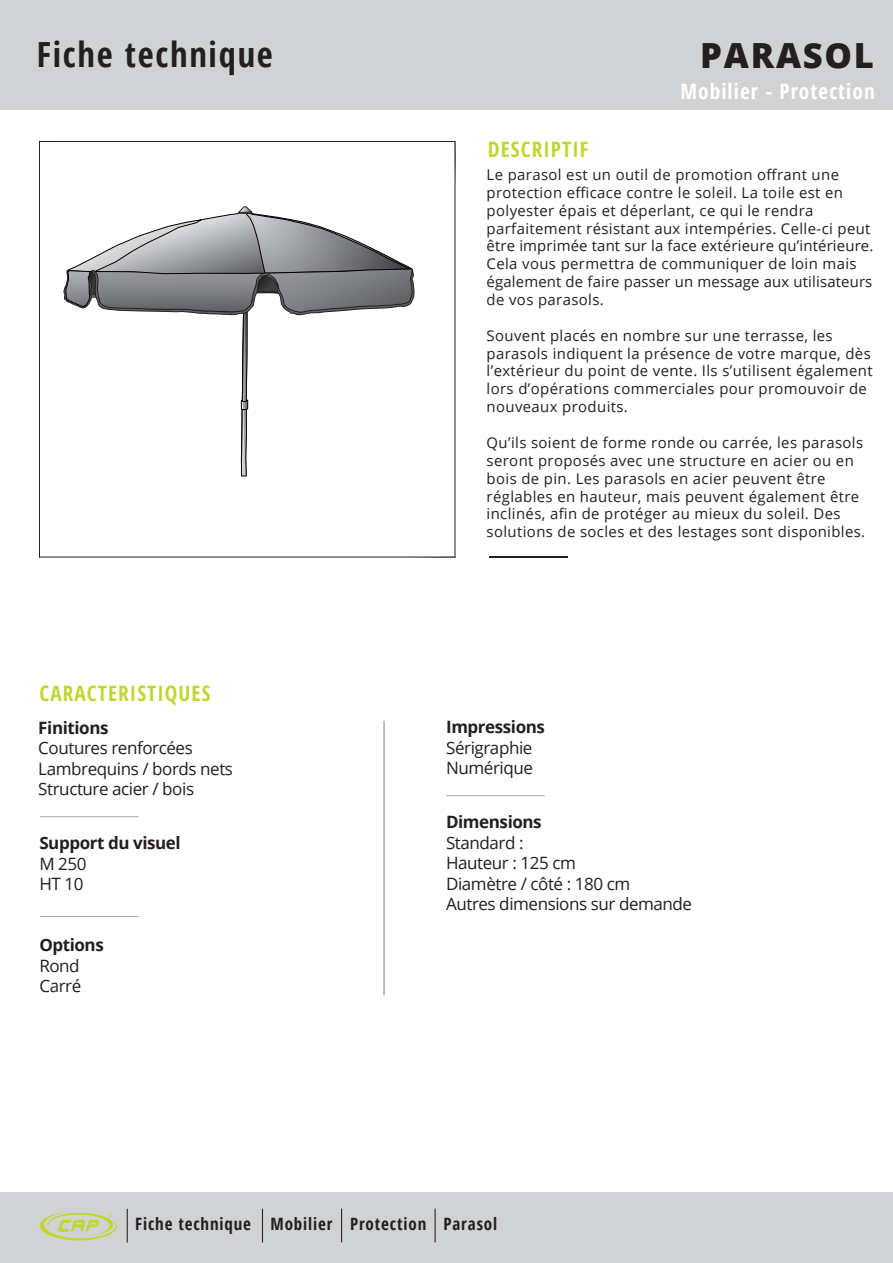
<style>
.page{position:relative;width:893px;height:1263px;background:#fff}
.page>*{position:absolute;margin:0;border:0;box-sizing:border-box;transform-origin:0 0}
.t1{font:700 condensed 34.65px "Open Sans";letter-spacing:.05em;color:#231f20}
.t2{font:800 34.65px "Open Sans";letter-spacing:.05em;color:#231f20}
.t3{font:700 condensed 21.3px "Open Sans";letter-spacing:.05em;color:#c1d72f}
.t4{font:700 condensed 21.3px "Open Sans";letter-spacing:.05em;color:#fff}
.t5{font:16.95px/20.4px "Open Sans";letter-spacing:-.025em;color:#231f20}
.t6{font:700 16.95px "Open Sans";letter-spacing:-.025em;color:#231f20}
.t7{font:700 condensed 16.95px "Open Sans";letter-spacing:.05em;color:#231f20}
.t8{font:14.85px/17.9px "Open Sans";letter-spacing:.025em;color:#231f20}
</style>
<div class="page">
<div style="left:0;top:0;width:893px;height:110px;background:#d1d2d4"></div>
<div style="left:0;top:1192px;width:893px;height:71px;background:#d1d2d4"></div>
<svg style="left:40px;top:1211px;width:77px;height:29px"></svg>
<hr style="left:127px;top:1209px;width:1px;height:33px;background:#231f20">
<hr style="left:262px;top:1209px;width:1px;height:33px;background:#231f20">
<hr style="left:341px;top:1208px;width:1px;height:34px;background:#231f20">
<hr style="left:383px;top:721px;width:2px;height:274px;background:#a8a9ad">
<hr style="left:40px;top:816px;width:99px;height:1px;background:#a8a9ad">
<hr style="left:446px;top:795px;width:99px;height:1px;background:#a8a9ad">
<hr style="left:40px;top:916px;width:99px;height:1px;background:#a8a9ad">
<hr style="left:435px;top:1208px;width:1px;height:34px;background:#231f20">
<hr style="left:489px;top:556px;width:78px;height:1px;background:#231f20">
<svg style="left:64px;top:206px;width:350px;height:270px"></svg>
<h1 class="t1" style="left:37px;top:30px;width:237px">Fiche technique</h1>
<h2 class="t3" style="left:40px;top:678px;width:172px">CARACTERISTIQUES</h2>
<p class="t6" style="left:38px;top:716px;width:72px">Finitions</p>
<p class="t5" style="left:38px;top:738px;width:196px">Coutures renforcées<br>Lambrequins / bords nets<br>Structure acier / bois</p>
<p class="t6" style="left:39px;top:831px;width:143px">Support du visuel</p>
<p class="t5" style="left:39px;top:853px;width:49px">M 250<br>HT 10</p>
<p class="t6" style="left:39px;top:933px;width:66px">Options</p>
<p class="t5" style="left:39px;top:955px;width:43px">Rond<br>Carré</p>
<h1 class="t2" style="left:700px;top:29px;width:175px">PARASOL</h1>
<h2 class="t3" style="left:488px;top:135px;width:102px">DESCRIPTIF</h2>
<h2 class="t4" style="left:680px;top:76px;width:196px">Mobilier - Protection</h2>
<p class="t8" style="left:487px;top:165px;width:388px">Le parasol est un outil de promotion offrant une protection efficace contre le soleil. La toile est en polyester épais et déperlant, ce qui le rendra parfaitement résistant aux intempéries. Celle-ci peut être imprimée tant sur la face extérieure qu’intérieure.<br>Cela vous permettra de communiquer de loin mais également de faire passer un message aux utilisateurs de vos parasols.</p>
<p class="t8" style="left:487px;top:326px;width:387px">Souvent placés en nombre sur une terrasse, les parasols indiquent la présence de votre marque, dès l’extérieur du point de vente. Ils s’utilisent également lors d’opérations commerciales pour promouvoir de nouveaux produits.</p>
<p class="t8" style="left:487px;top:433px;width:380px">Qu’ils soient de forme ronde ou carrée, les parasols seront proposés avec une structure en acier ou en bois de pin. Les parasols en acier peuvent être réglables en hauteur, mais peuvent également être inclinés, afin de protéger au mieux du soleil. Des solutions de socles et des lestages sont disponibles.</p>
<p class="t6" style="left:446px;top:715px;width:100px">Impressions</p>
<p class="t5" style="left:446px;top:737px;width:88px">Sérigraphie<br>Numérique</p>
<p class="t6" style="left:446px;top:810px;width:97px">Dimensions</p>
<p class="t5" style="left:446px;top:832px;width:248px">Standard :<br>Hauteur : 125 cm<br>Diamètre / côté : 180 cm<br>Autres dimensions sur demande</p>
<p class="t7" style="left:135px;top:1212px;width:363px">Fiche technique Mobilier Protection Parasol</p>
</div>
